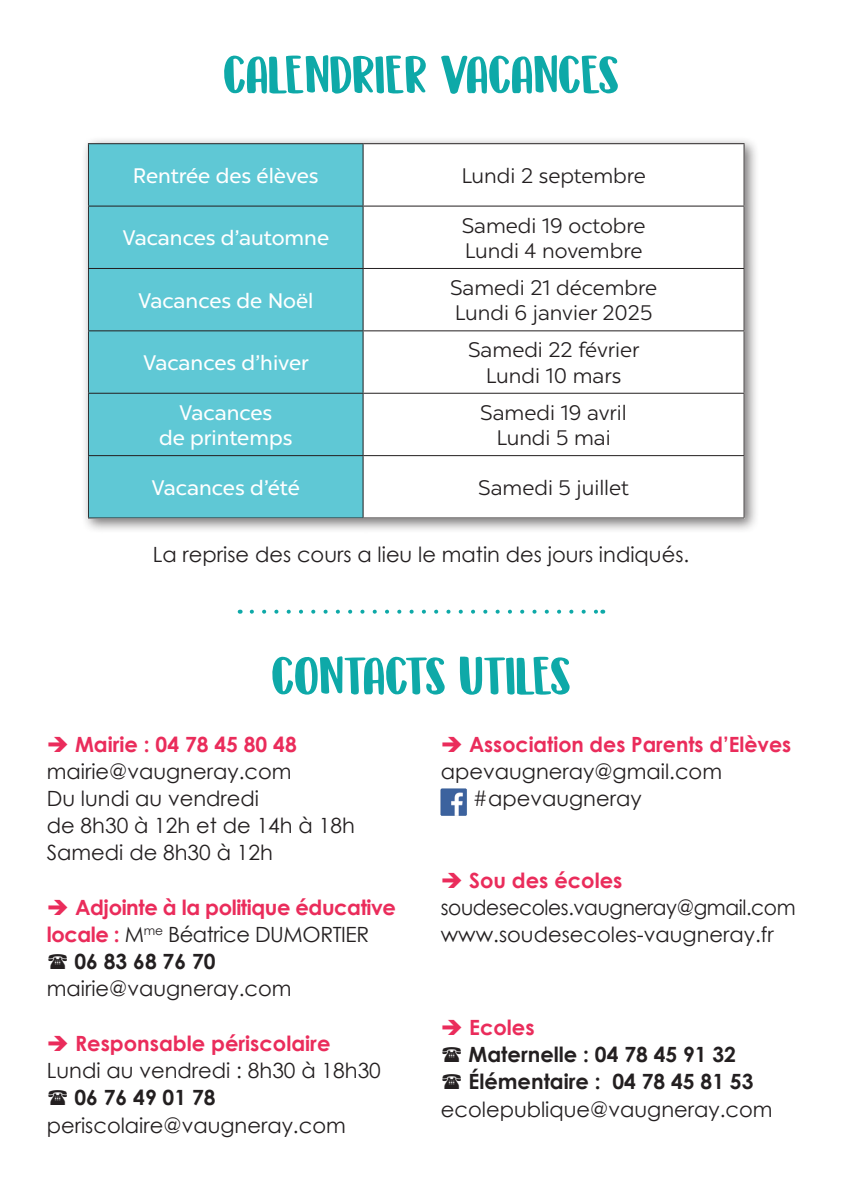
<style>
.page{position:relative;width:842px;height:1191px;background:#fff}
.page>*{position:absolute;margin:0;border:0;box-sizing:border-box;transform-origin:0 0}
.t1{font:54px "DK Millefeuille";color:#0ea9a8}
.t2{font:21px/27.2px "Century Gothic";color:#231f20}
.t3{font:300 21px/25.2px "Chronica Pro";color:#231f20}
.t4{font:italic 21px/25.2px "Chronica Pro";color:#fff;text-align:center}
.t5{font:21px/27.2px "Century Gothic";letter-spacing:-.02em;color:#231f20;scale:.96 1}
.t6{font:700 21px "Century Gothic";color:#231f20}
.t7{font:700 21px "Century Gothic";color:#ea2c5b}
.t8{font:700 21px "Century Gothic";letter-spacing:-.02em;color:#ea2c5b}
.t9{font:21px "Century Gothic";letter-spacing:-.02em;color:#231f20}
.s1{color:#ea2c5b}
.s2{font-weight:700;color:#ea2c5b}
</style>
<div class="page">
<div style="left:81px;top:136px;width:679px;height:398px;background:#231f20;opacity:.6"></div>
<div style="left:88px;top:143px;width:657px;height:375px;background:#fff"></div>
<div style="left:89px;top:144px;width:274px;height:373px;background:#5fc8d5"></div>
<hr style="left:88px;top:143px;width:275px;height:1px;background:#231f20">
<hr style="left:88px;top:144px;width:1px;height:62px;background:#231f20">
<hr style="left:363px;top:143px;width:382px;height:1px;background:#231f20">
<hr style="left:363px;top:144px;width:1px;height:62px;background:#231f20">
<hr style="left:744px;top:144px;width:1px;height:62px;background:#231f20">
<hr style="left:88px;top:206px;width:275px;height:1px;background:#231f20">
<hr style="left:88px;top:207px;width:1px;height:61px;background:#231f20">
<hr style="left:363px;top:206px;width:382px;height:1px;background:#231f20">
<hr style="left:363px;top:207px;width:1px;height:61px;background:#231f20">
<hr style="left:744px;top:207px;width:1px;height:61px;background:#231f20">
<hr style="left:88px;top:268px;width:275px;height:1px;background:#231f20">
<hr style="left:88px;top:269px;width:1px;height:61px;background:#231f20">
<hr style="left:363px;top:268px;width:382px;height:1px;background:#231f20">
<hr style="left:363px;top:269px;width:1px;height:61px;background:#231f20">
<hr style="left:744px;top:269px;width:1px;height:61px;background:#231f20">
<hr style="left:88px;top:330px;width:275px;height:1px;background:#231f20">
<hr style="left:88px;top:331px;width:1px;height:62px;background:#231f20">
<hr style="left:363px;top:330px;width:382px;height:1px;background:#231f20">
<hr style="left:363px;top:331px;width:1px;height:62px;background:#231f20">
<hr style="left:744px;top:331px;width:1px;height:62px;background:#231f20">
<hr style="left:88px;top:393px;width:275px;height:1px;background:#231f20">
<hr style="left:88px;top:394px;width:1px;height:61px;background:#231f20">
<hr style="left:363px;top:393px;width:382px;height:1px;background:#231f20">
<hr style="left:363px;top:394px;width:1px;height:61px;background:#231f20">
<hr style="left:744px;top:394px;width:1px;height:61px;background:#231f20">
<hr style="left:88px;top:455px;width:275px;height:1px;background:#231f20">
<hr style="left:88px;top:456px;width:1px;height:61px;background:#231f20">
<hr style="left:363px;top:455px;width:382px;height:1px;background:#231f20">
<hr style="left:363px;top:456px;width:1px;height:61px;background:#231f20">
<hr style="left:744px;top:456px;width:1px;height:61px;background:#231f20">
<hr style="left:88px;top:517px;width:275px;height:1px;background:#231f20">
<hr style="left:363px;top:517px;width:382px;height:1px;background:#231f20">
<img style="left:441px;top:788px;width:26px;height:28px">
<svg style="left:252px;top:609px;width:344px;height:4px"></svg>
<p class="t1" style="left:223px;top:45px;width:397px">CALENDRIER VACANCES</p>
<p class="t4" style="left:133px;top:162px;width:187px">Rentrée des élèves</p>
<p class="t3" style="left:461px;top:162px;width:186px">Lundi 2 septembre</p>
<p class="t4" style="left:122px;top:224px;width:208px">Vacances d’automne</p>
<p class="t4" style="left:138px;top:287px;width:177px">Vacances de Noël</p>
<p class="t4" style="left:143px;top:349px;width:168px">Vacances d’hiver</p>
<p class="t3" style="left:462px;top:212px;width:185px">Samedi 19 octobre<br>Lundi 4 novembre</p>
<p class="t3" style="left:450px;top:274px;width:209px">Samedi 21 décembre</p>
<p class="t3" style="left:455px;top:299px;width:199px">Lundi 6 janvier 2025</p>
<p class="t3" style="left:468px;top:337px;width:173px">Samedi 22 février</p>
<p class="t3" style="left:486px;top:362px;width:137px">Lundi 10 mars</p>
<p class="t4" style="left:159px;top:399px;width:135px">Vacances<br>de printemps</p>
<p class="t3" style="left:480px;top:399px;width:148px">Samedi 19 avril</p>
<p class="t3" style="left:496px;top:424px;width:116px">Lundi 5 mai</p>
<p class="t4" style="left:152px;top:474px;width:150px">Vacances d’été</p>
<p class="t3" style="left:478px;top:474px;width:152px">Samedi 5 juillet</p>
<p class="t2" style="left:153px;top:540px;width:538px">La reprise des cours a lieu le matin des jours indiqués.</p>
<p class="t1" style="left:271px;top:646px;width:301px">CONTACTS UTILES</p>
<p class="t2" style="left:47px;top:730px;width:310px"><span class="s1">➔</span> <span class="s2">Mairie : 04 78 45 80 48 </span>mairie@vaugneray.com<br>Du lundi au vendredi<br>de 8h30 à 12h et de 14h à 18h<br>Samedi de 8h30 à 12h</p>
<p class="t8" style="left:47px;top:891px;width:351px">➔ Adjointe à la politique éducative</p>
<p class="t9" style="left:47px;top:919px;width:324px"><span class="s2">locale :</span> M<sup>me</sup> Béatrice DUMORTIER</p>
<p class="t6" style="left:74px;top:945px;width:143px">06 83 68 76 70</p>
<p class="t2" style="left:47px;top:975px;width:246px">mairie@vaugneray.com</p>
<p class="t7" style="left:47px;top:1027px;width:285px">➔ Responsable périscolaire</p>
<p class="t2" style="left:47px;top:1056px;width:336px">Lundi au vendredi : 8h30 à 18h30</p>
<p class="t6" style="left:74px;top:1081px;width:143px">06 76 49 01 78</p>
<p class="t2" style="left:47px;top:1111px;width:301px">periscolaire@vaugneray.com</p>
<p class="t7" style="left:441px;top:728px;width:352px">➔ Association des Parents d’Elèves</p>
<p class="t2" style="left:441px;top:757px;width:283px">apevaugneray@gmail.com</p>
<p class="t2" style="left:473px;top:784px;width:170px">#apevaugneray</p>
<p class="t5" style="left:441px;top:866px;width:371px"><span class="s1">➔</span> <span class="s2">Sou des écoles </span>soudesecoles.vaugneray@gmail.com www.soudesecoles-vaugneray.fr</p>
<p class="t7" style="left:441px;top:1011px;width:95px">➔ Ecoles</p>
<p class="t6" style="left:468px;top:1038px;width:269px">Maternelle : 04 78 45 91 32</p>
<p class="t6" style="left:468px;top:1065px;width:286px">Élémentaire : 04 78 45 81 53</p>
<p class="t2" style="left:441px;top:1095px;width:333px">ecolepublique@vaugneray.com</p>
</div>
